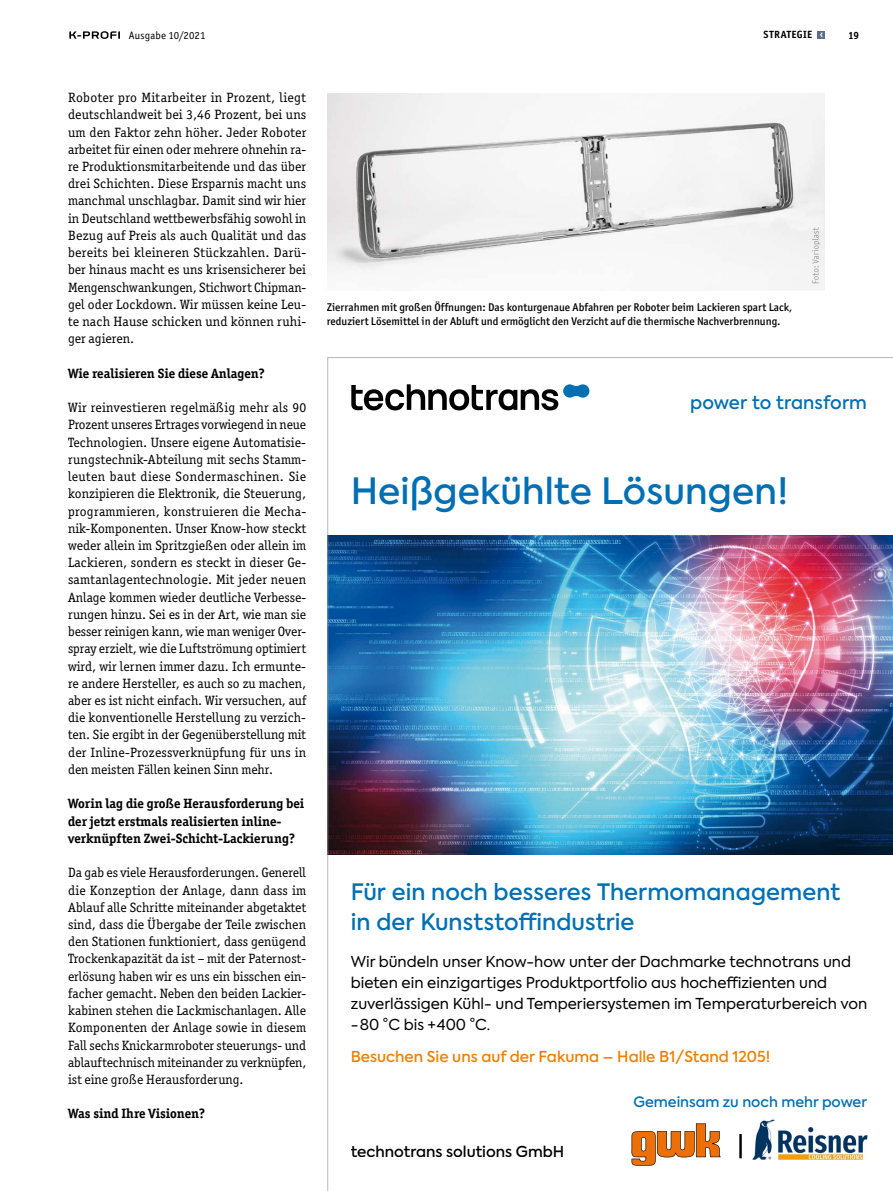
<style>
.page{position:relative;width:893px;height:1191px;background:#fff}
.page>*{position:absolute;margin:0;border:0;box-sizing:border-box;transform-origin:0 0}
.t1{font:500 36px "Axiforma";letter-spacing:.005em;color:#006fb4}
.t2{font:500 24px "Axiforma";color:#000}
.t3{font:500 22.5px/29.7px "Axiforma";letter-spacing:.005em;color:#006fb4}
.t4{font:500 18px "Axiforma";letter-spacing:.005em;color:#006fb4}
.t5{font:15px/21px "Axiforma";color:#000}
.t6{font:500 15px "Axiforma";color:#ee7f00}
.t7{font:500 15px "Axiforma";color:#000}
.t8{font:500 14.25px "Axiforma";color:#006fb4}
.t9{font:13.5px/17.2px "Officina Ser ITC Std";letter-spacing:.005em;color:#000;text-align:justify}
.t10{font:700 13.5px/17.2px "Officina Ser ITC Std";color:#000}
.t11{font:500 11.25px/13.5px "Officina Sans ITC Std";color:#000}
.t12{font:10.8px "Officina Sans ITC Std";letter-spacing:.015em;color:#000}
.t13{font:700 10.5px "Officina Sans ITC Std";letter-spacing:.045em;color:#000}
.t14{font:700 10.5px "Officina Ser ITC Std";color:#000}
</style>
<div class="page">
<svg style="left:69px;top:31px;width:51px;height:8px"></svg>
<img style="left:327px;top:357px;width:566px;height:834px">
<svg style="left:818px;top:31px;width:7px;height:7px"></svg>
<img style="left:327px;top:94px;width:498px;height:196px">
<img style="left:812px;top:227px;width:8px;height:56px">
<p class="t12" style="left:129px;top:29px;width:78px">Ausgabe 10/2021</p>
<p class="t14" style="left:848px;top:29px;width:12px">19</p>
<p class="t13" style="left:764px;top:28px;width:50px">STRATEGIE</p>
<p class="t9" style="left:68px;top:89px;width:240px">Roboter pro Mitarbeiter in Prozent, liegt deutschlandweit bei 3,46 Prozent, bei uns um den Faktor zehn höher. Jeder Roboter arbeitet für einen oder mehrere ohnehin ra&shy;re Produktionsmitarbeitende und das über drei Schichten. Diese Ersparnis macht uns manchmal unschlagbar. Damit sind wir hier in Deutschland wettbewerbsfähig sowohl in Bezug auf Preis als auch Qualität und das bereits bei kleineren Stückzahlen. Darü&shy;ber hinaus macht es uns krisensicherer bei Mengenschwankungen, Stichwort Chipman&shy;gel oder Lockdown. Wir müssen keine Leu&shy;te nach Hause schicken und können ruhi&shy;ger agieren.</p>
<p class="t10" style="left:68px;top:364px;width:198px">Wie realisieren Sie diese Anlagen?</p>
<p class="t9" style="left:68px;top:399px;width:240px">Wir reinvestieren regelmäßig mehr als 90<br>Prozent unseres Ertrages vorwiegend in neue Technologien. Unsere eigene Automatisie&shy;rungstechnik-Abteilung mit sechs Stamm&shy;leuten baut diese Sondermaschinen. Sie konzipieren die Elektronik, die Steuerung, programmieren, konstruieren die Mecha&shy;nik-Komponenten. Unser Know-how steckt weder allein im Spritzgießen oder allein im Lackieren, sondern es steckt in dieser Ge&shy;samtanlagentechnologie. Mit jeder neuen Anlage kommen wieder deutliche Verbesse&shy;rungen hinzu. Sei es in der Art, wie man sie besser reinigen kann, wie man weniger Over&shy;spray erzielt, wie die Luftströmung optimiert wird, wir lernen immer dazu. Ich ermunte&shy;re andere Hersteller, es auch so zu machen, aber es ist nicht einfach. Wir versuchen, auf die konventionelle Herstellung zu verzich&shy;ten. Sie ergibt in der Gegenüberstellung mit der Inline-Prozessverknüpfung für uns in den meisten Fällen keinen Sinn mehr.</p>
<p class="t10" style="left:68px;top:795px;width:238px">Worin lag die große Herausforderung bei der jetzt erstmals realisierten inline&shy;verknüpften Zwei-Schicht-Lackierung?</p>
<p class="t9" style="left:68px;top:864px;width:240px">Da gab es viele Herausforderungen. Generell die Konzeption der Anlage, dann dass im Ablauf alle Schritte miteinander abgetaktet sind, dass die Übergabe der Teile zwischen den Stationen funktioniert, dass genügend Trockenkapazität da ist – mit der Paternost&shy;erlösung haben wir es uns ein bisschen ein&shy;facher gemacht. Neben den beiden Lackier&shy;kabinen stehen die Lackmischanlagen. Alle Komponenten der Anlage sowie in diesem Fall sechs Knickarmroboter steuerungs- und ablauftechnisch miteinander zu verknüpfen, ist eine große Herausforderung.</p>
<p class="t10" style="left:68px;top:1105px;width:139px">Was sind Ihre Visionen?</p>
<p class="t11" style="left:327px;top:301px;width:467px">Zierrahmen mit großen Öffnungen: Das konturgenaue Abfahren per Roboter beim Lackieren spart Lack, reduziert Lösemittel in der Abluft und ermöglicht den Verzicht auf die thermische Nachverbrennung.</p>
<h3 class="t4" style="left:690px;top:390px;width:178px">power to transform</h3>
<h1 class="t1" style="left:351px;top:467px;width:439px">Heißgekühlte Lösungen!</h1>
<h3 class="t3" style="left:351px;top:877px;width:491px">Für ein noch besseres Thermomanagement in der Kunststoffindustrie</h3>
<p class="t5" style="left:351px;top:951px;width:518px">Wir bündeln unser Know-how unter der Dachmarke technotrans und bieten ein einzigartiges Produktportfolio aus hocheffizienten und zuverlässigen Kühl- und Temperiersystemen im Temperaturbereich von</p>
<p class="t5" style="left:351px;top:1014px;width:141px">- 80 °C bis + 400 °C.</p>
<p class="t6" style="left:351px;top:1046px;width:421px">Besuchen Sie uns auf der Fakuma – Halle B1/Stand 1205!</p>
<p class="t8" style="left:634px;top:1092px;width:235px">Gemeinsam zu noch mehr power</p>
<p class="t7" style="left:351px;top:1141px;width:215px">technotrans solutions GmbH</p>
<h2 class="t2" style="left:737px;top:1130px;width:8px">|</h2>
</div>
